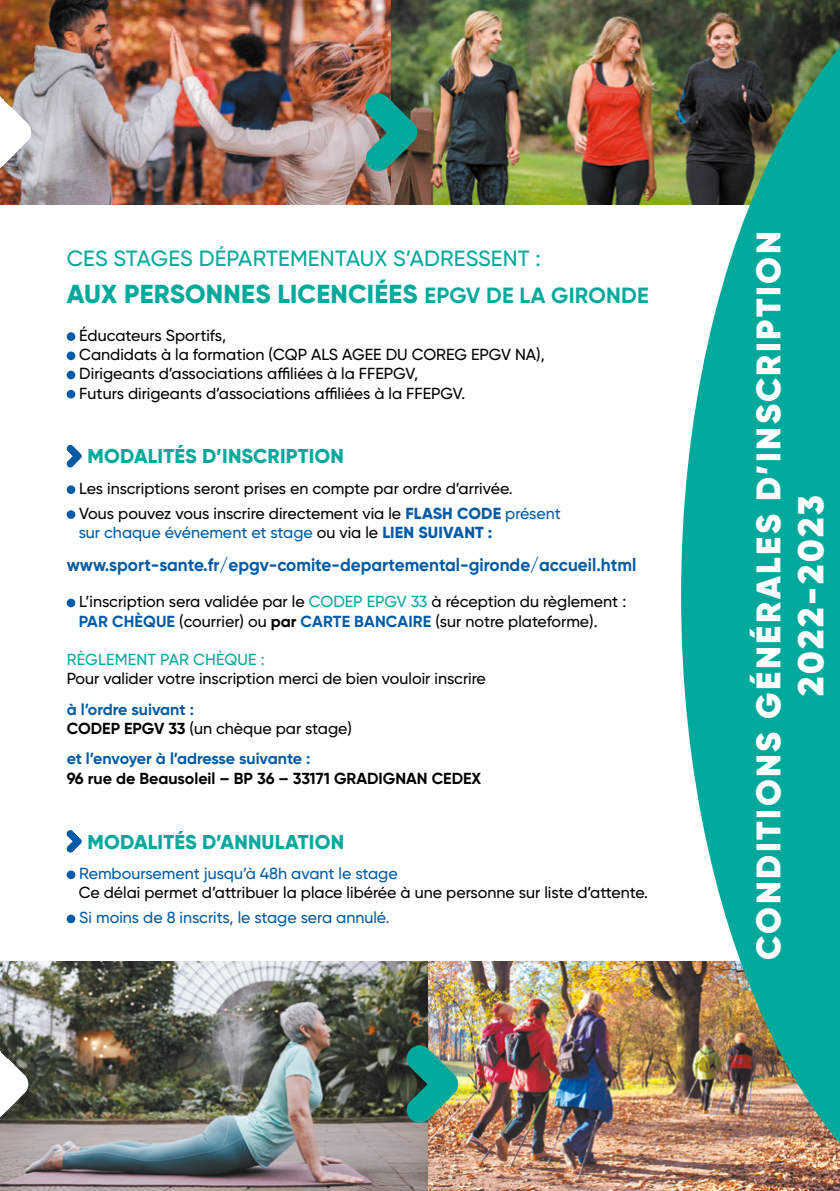
<style>
.page{position:relative;width:840px;height:1191px;background:#fff}
.page>*{position:absolute;margin:0;border:0;box-sizing:border-box;transform-origin:0 0}
.t1{font:900 36px "Gilroy";letter-spacing:.065em;color:#fff}
.t2{font:900 34px "Gilroy";letter-spacing:.075em;color:#fff}
.t3{font:800 26px "Gilroy";letter-spacing:.01em;color:#00a99c}
.t4{font:500 22px "Gilroy";letter-spacing:.01em;color:#00a99c}
.t5{font:800 20px "Gilroy";letter-spacing:.01em;color:#00a99c}
.t6{font:700 18px "Gilroy";color:#005aa6;scale:.95 1}
.t7{font:500 16px/19.2px "Gilroy";color:#000}
.t8{font:500 16px "Gilroy";color:#005aa6}
.t9{font:700 16px "Gilroy";color:#000}
.t10{font:700 16px "Gilroy";letter-spacing:-.01em;color:#005aa6}
.t11{font:500 16px "Gilroy";letter-spacing:.01em;color:#00a99c}
.s1{font-weight:700;font-size:22px}
.s2{font-weight:800;color:#005aa6}
.s3{color:#005aa6}
.s4{color:#000}
.s5{font-weight:800}
.s6{color:#00a99c}
.s7{font-weight:700;color:#005aa6}
.s8{font-weight:700}
</style>
<div class="page">
<img style="left:427px;top:961px;width:253px;height:230px">
<img style="left:0;top:0;width:680px;height:204px">
<img style="left:0;top:961px;width:427px;height:230px">
<div style="left:67px;top:332px;width:8px;height:9px;background:#005aa6;border-radius:50%"></div>
<div style="left:67px;top:351px;width:8px;height:9px;background:#005aa6;border-radius:50%"></div>
<div style="left:67px;top:371px;width:8px;height:8px;background:#005aa6;border-radius:50%"></div>
<div style="left:67px;top:390px;width:8px;height:8px;background:#005aa6;border-radius:50%"></div>
<img style="left:67px;top:445px;width:15px;height:22px">
<div style="left:67px;top:485px;width:8px;height:9px;background:#005aa6;border-radius:50%"></div>
<div style="left:67px;top:510px;width:8px;height:9px;background:#005aa6;border-radius:50%"></div>
<div style="left:67px;top:598px;width:8px;height:9px;background:#005aa6;border-radius:50%"></div>
<img style="left:67px;top:830px;width:15px;height:22px">
<div style="left:67px;top:870px;width:8px;height:9px;background:#005aa6;border-radius:50%"></div>
<div style="left:67px;top:914px;width:8px;height:9px;background:#005aa6;border-radius:50%"></div>
<img style="left:0;top:96px;width:31px;height:73px">
<img style="left:365px;top:94px;width:52px;height:77px">
<img style="left:680px;top:0;width:159px;height:1191px">
<img style="left:406px;top:1045px;width:52px;height:78px">
<img style="left:0;top:1050px;width:28px;height:67px">
<h3 class="t4" style="left:67px;top:244px;width:475px">CES STAGES DÉPARTEMENTAUX S’ADRESSENT :</h3>
<h3 class="t3" style="left:67px;top:277px;width:583px">AUX PERSONNES LICENCIÉES <span class="s1">EPGV DE LA GIRONDE</span></h3>
<p class="t7" style="left:79px;top:325px;width:466px">Éducateurs Sportifs,<br>Candidats à la formation (CQP ALS AGEE DU COREG EPGV NA), Dirigeants d’associations affiliées à la FFEPGV,<br>Futurs dirigeants d’associations affiliées à la FFEPGV.</p>
<p class="t5" style="left:87px;top:444px;width:258px">MODALITÉS D’INSCRIPTION</p>
<p class="t7" style="left:79px;top:476px;width:482px;line-height:24.8px">Les inscriptions seront prises en compte par ordre d’arrivée.<br>Vous pouvez vous inscrire directement via le <span class="s2">FLASH CODE</span> <span class="s3">présent</span></p>
<p class="t8" style="left:79px;top:522px;width:415px">sur chaque événement et stage <span class="s4">ou via le</span> <span class="s5">LIEN SUIVANT :</span></p>
<p class="t6" style="left:67px;top:553px;width:600px">www.sport-sante.fr/epgv-comite-departemental-gironde/accueil.html</p>
<p class="t7" style="left:79px;top:592px;width:548px">L’inscription sera validée par le <span class="s6">CODEP EPGV 33</span> à réception du règlement :<br><span class="s7">PAR CHÈQUE</span> (courrier) ou <span class="s8">par</span> <span class="s7">CARTE BANCAIRE</span> (sur notre plateforme).</p>
<p class="t11" style="left:67px;top:649px;width:199px">RÈGLEMENT PAR CHÈQUE :</p>
<p class="t7" style="left:67px;top:669px;width:420px">Pour valider votre inscription merci de bien vouloir inscrire</p>
<p class="t7" style="left:67px;top:699px;width:287px"><span class="s7">à l’ordre suivant :<br></span><span class="s8">CODEP EPGV 33</span> (un chèque par stage)</p>
<p class="t10" style="left:67px;top:749px;width:245px">et l’envoyer à l’adresse suivante :</p>
<p class="t9" style="left:67px;top:768px;width:416px">96 rue de Beausoleil – BP 36 – 33171 GRADIGNAN CEDEX</p>
<p class="t5" style="left:87px;top:829px;width:258px">MODALITÉS D’ANNULATION</p>
<p class="t8" style="left:79px;top:863px;width:320px">Remboursement jusqu’à 48h avant le stage</p>
<p class="t7" style="left:79px;top:883px;width:570px">Ce délai permet d’attribuer la place libérée à une personne sur liste d’attente.</p>
<p class="t8" style="left:79px;top:907px;width:311px">Si moins de 8 inscrits, le stage sera annulé.</p>
<h2 class="t2" style="left:746px;top:959px;width:730px;rotate:-90deg">CONDITIONS GÉNÉRALES D’INSCRIPTION</h2>
<h1 class="t1" style="left:787px;top:695px;width:201px;rotate:-90deg">2022-2023</h1>
</div>
